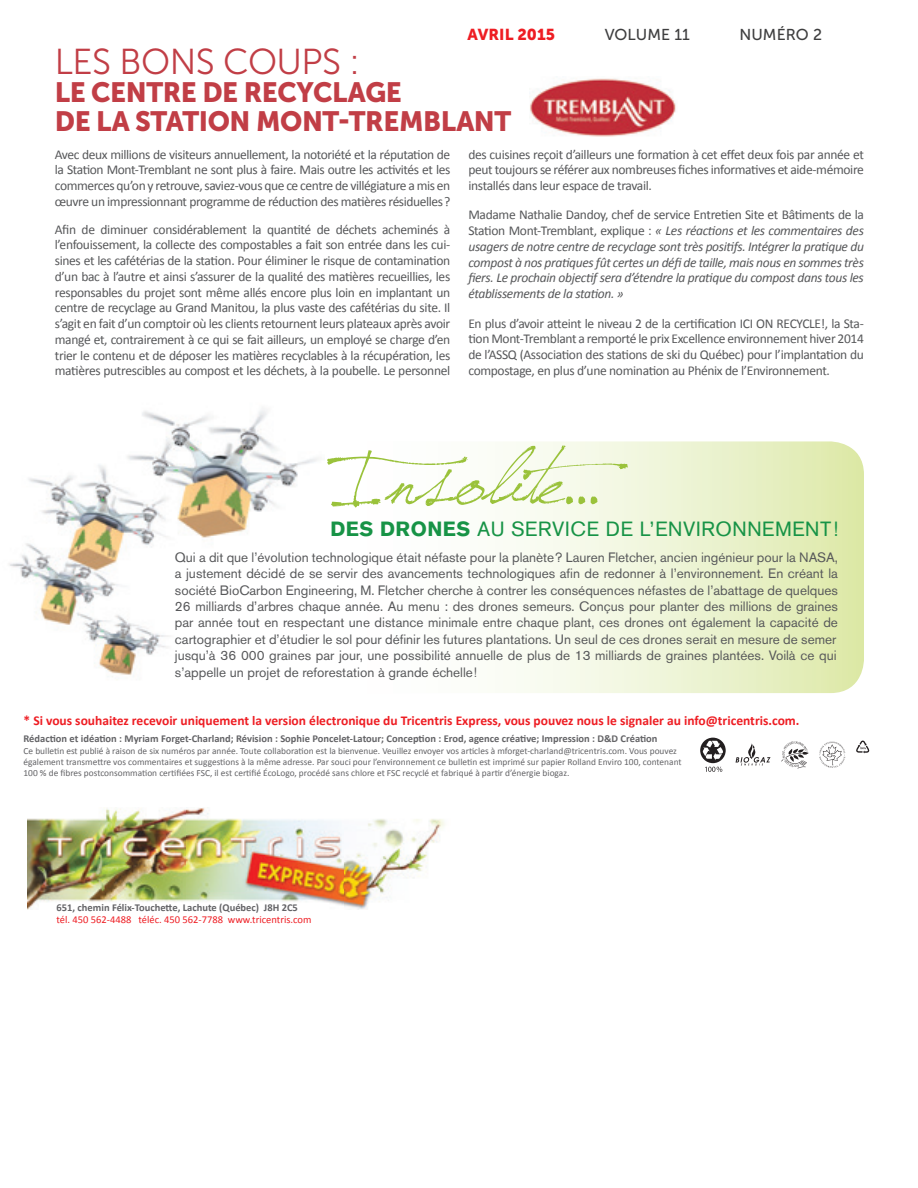
<style>
.page{position:relative;width:918px;height:1188px;background:#fff}
.page>*{position:absolute;margin:0;border:0;box-sizing:border-box;transform-origin:0 0}
.t1{font:90px "Jellyka Saint Andrew's Queen";color:#9ac23b}
.t2{font:36px "Museo Sans 300";letter-spacing:-.015em;color:#c13e46}
.t3{font:27.75px/28.5px "Museo Sans 900";letter-spacing:-.015em;color:#c13e46}
.t4{font:20.25px "Akzidenz Grotesk";letter-spacing:.025em;color:#179346}
.t5{font:15.75px "Museo Sans 500";letter-spacing:.005em;color:#3e3e3f}
.t6{font:15.75px "Museo Sans 900";letter-spacing:.005em;color:#ee1d23}
.t7{font:13.5px/15.8px "Calibri";letter-spacing:-.025em;color:#57585a;text-align:justify}
.t8{font:13.5px/16.5px "Akzidenz Grotesk BE";color:#57585a}
.t9{font:italic 13.5px/15.8px "Calibri";letter-spacing:-.025em;color:#57585a;text-align:justify}
.t10{font:700 13.5px "Calibri";color:#ee1d23}
.t11{font:700 10.5px "Calibri";color:#636366}
.t12{font:10.5px "Calibri";color:#ee1d23}
.t13{font:9.3px/11.2px "Calibri";color:#636366}
.s1{font-style:normal}
.s2{font-weight:900}
</style>
<div class="page">
<svg style="left:503px;top:441px;width:361px;height:252px;background:#ecf3d3"></svg>
<img style="left:28px;top:808px;width:417px;height:101px">
<svg style="left:819px;top:742px;width:26px;height:26px"></svg>
<svg style="left:781px;top:741px;width:28px;height:28px"></svg>
<svg style="left:856px;top:741px;width:14px;height:12px"></svg>
<svg style="left:736px;top:743px;width:35px;height:22px"></svg>
<svg style="left:700px;top:738px;width:26px;height:34px"></svg>
<img style="left:9px;top:410px;width:309px;height:267px">
<img style="left:530px;top:78px;width:146px;height:59px">
<p class="t6" style="left:468px;top:25px;width:89px">AVRIL 2015</p>
<p class="t5" style="left:605px;top:26px;width:87px">VOLUME 11</p>
<p class="t5" style="left:739px;top:26px;width:84px">NUMÉRO 2</p>
<h2 class="t2" style="left:55px;top:42px;width:307px">LES BONS COUPS :</h2>
<h3 class="t3" style="left:55px;top:78px;width:458px">LE CENTRE DE RECYCLAGE<br>DE LA STATION MONT-TREMBLANT</h3>
<p class="t7" style="left:55px;top:146px;width:397px">Avec deux millions de visiteurs annuellement, la notoriété et la réputation de la Station Mont-Tremblant ne sont plus à faire. Mais outre les activités et les commerces qu’on y retrouve, saviez-vous que ce centre de villégiature a mis en œuvre un impressionnant programme de réduction des matières résiduelles ?</p>
<p class="t7" style="left:55px;top:221px;width:397px">Afin de diminuer considérablement la quantité de déchets acheminés à l’enfouissement, la collecte des compostables a fait son entrée dans les cui&shy;sines et les cafétérias de la station. Pour éliminer le risque de contamination d’un bac à l’autre et ainsi s’assurer de la qualité des matières recueillies, les responsables du projet sont même allés encore plus loin en implantant un centre de recyclage au Grand Manitou, la plus vaste des cafétérias du site. Il s’agit en fait d’un comptoir où les clients retournent leurs plateaux après avoir mangé et, contrairement à ce qui se fait ailleurs, un employé se charge d’en trier le contenu et de déposer les matières recyclables à la récupération, les matières putrescibles au compost et les déchets, à la poubelle. Le personnel</p>
<p class="t7" style="left:468px;top:146px;width:397px">des cuisines reçoit d’ailleurs une formation à cet effet deux fois par année et peut toujours se référer aux nombreuses fiches informatives et aide-mémoire installés dans leur espace de travail.</p>
<p class="t9" style="left:468px;top:207px;width:397px"><span class="s1">Madame Nathalie Dandoy, chef de service Entretien Site et Bâtiments de la Station Mont-Tremblant, explique :</span> « Les réactions et les commentaires des usagers de notre centre de recyclage sont très positifs. Intégrer la pratique du compost à nos pratiques fût certes un défide taille, mais nous en sommes très fiers. Le prochain objectif sera d’étendre la pratique du compost dans tous les établissements de la station. »</p>
<p class="t7" style="left:468px;top:315px;width:397px">En plus d’avoir atteint le niveau 2 de la certification ICI ON RECYCLE!, la Sta&shy;tion Mont-Tremblant a remporté le prix Excellence environnement hiver 2014 de l’ASSQ (Association des stations de ski du Québec) pour l’implantation du compostage, en plus d’une nomination au Phénix de l’Environnement.</p>
<h1 class="t1" style="left:328px;top:419px;width:302px">Insolite...</h1>
<h3 class="t4" style="left:330px;top:517px;width:510px"><span class="s2">DES DRONES</span> AU SERVICE DE L’ENVIRONNEMENT !</h3>
<p class="t8" style="left:175px;top:549px;width:665px">Qui a dit que l’évolution technologique était néfaste pour la planète ? Lauren Fletcher, ancien ingénieur pour la NASA, a justement décidé de se servir des avancements technologiques afin de redonner à l’environnement. En créant la société BioCarbon Engineering, M. Fletcher cherche à contrer les conséquences néfastes de l’abattage de quelques 26 milliards d’arbres chaque année. Au menu : des drones semeurs. Conçus pour planter des millions de graines par année tout en respectant une distance minimale entre chaque plant, ces drones ont également la capacité de cartographier et d’étudier le sol pour définir les futures plantations. Un seul de ces drones serait en mesure de semer jusqu’à 36 000 graines par jour, une possibilité annuelle de plus de 13 milliards de graines plantées. Voilà ce qui s’appelle un projet de reforestation à grande échelle !</p>
<p class="t10" style="left:24px;top:711px;width:777px">* Si vous souhaitez recevoir uniquement la version électronique du Tricentris Express, vous pouvez nous le signaler au info@tricentris.com.</p>
<p class="t11" style="left:24px;top:732px;width:635px">Rédaction et idéation : Myriam Forget-Charland; Révision : Sophie Poncelet-Latour; Conception : Erod, agence créative; Impression : D&amp;D Création</p>
<p class="t13" style="left:24px;top:745px;width:660px">Ce bulletin est publié à raison de six numéros par année. Toute collaboration est la bienvenue. Veuillez envoyer vos articles à mforget-charland@tricentris.com. Vous pouvez également transmettre vos commentaires et suggestions à la même adresse. Par souci pour l’environnement ce bulletin est imprimé sur papier Rolland Enviro 100, contenant<br>100 % de fibres postconsommation certifiées FSC, il est certifié ÉcoLogo, procédé sans chlore et FSC recyclé et fabriqué à partir d’énergie biogaz.</p>
<p class="t11" style="left:57px;top:901px;width:243px">651, chemin Félix-Touchette, Lachute (Québec) J8H 2C5</p>
<p class="t12" style="left:57px;top:913px;width:256px">tél. 450 562-4488 téléc. 450 562-7788 www.tricentris.com</p>
</div>
